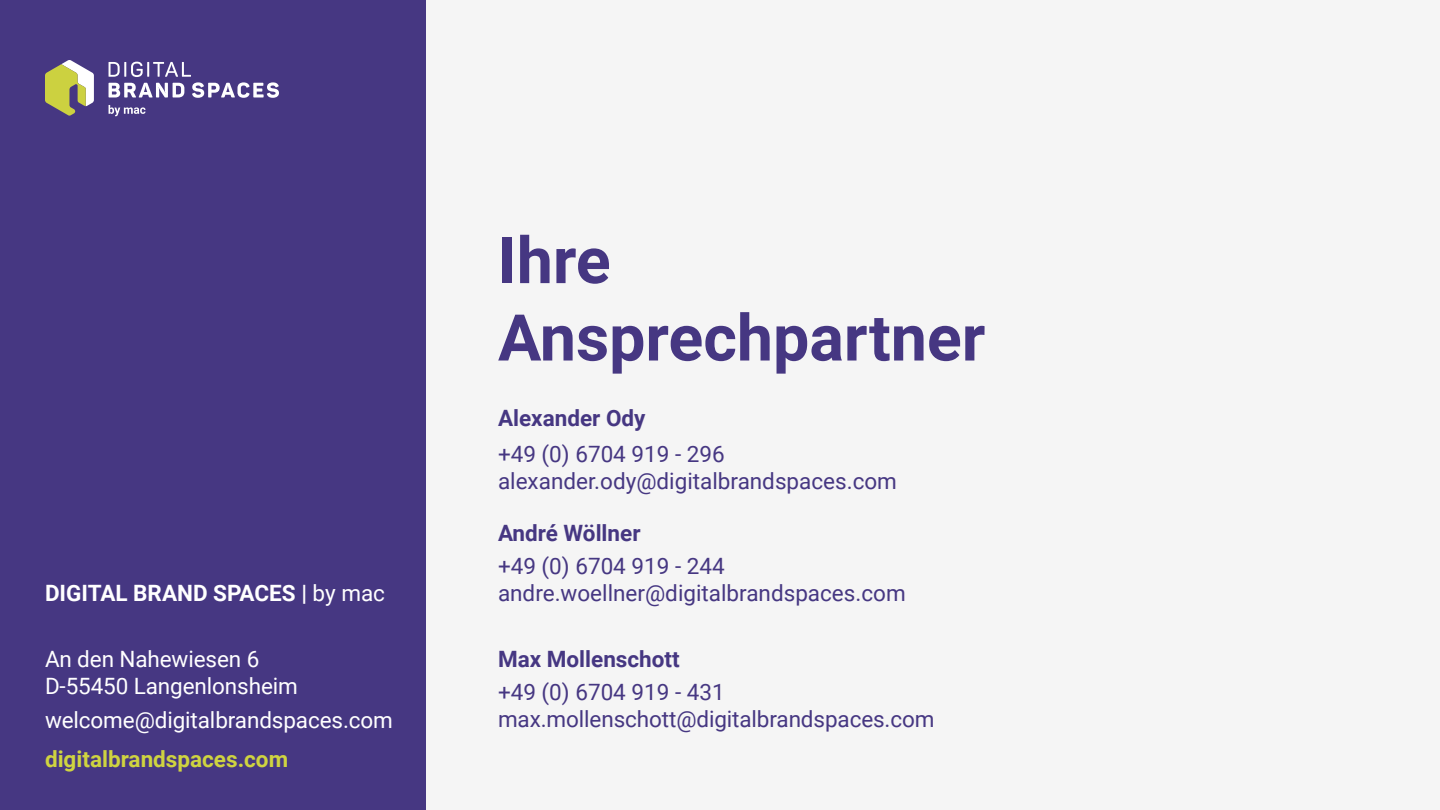
<style>
.page{position:relative;width:1440px;height:810px;background:#f5f5f5}
.page>*{position:absolute;margin:0;border:0;box-sizing:border-box;transform-origin:0 0}
.Headline__groß{font:700 64.5px/77.4px "Roboto";color:#463782}
.textt{font:22.5px/27px "Roboto";color:#463782}
.textt-2{font:22.5px/27px "Roboto";letter-spacing:-.005em;color:#fff}
.textt-3{font:700 22.5px "Roboto";color:#463782}
.textt-4{font:700 22.5px "Roboto";color:#fff}
.textt-5{font:700 22.5px "Roboto";color:#cfd440}
.s1{font-weight:400}
</style>
<div class="page">
<div style="left:0;top:0;width:426px;height:810px;background:#463782"></div>
<svg style="left:109px;top:62px;width:170px;height:36px"></svg>
<svg style="left:45px;top:60px;width:49px;height:56px"></svg>
<svg style="left:109px;top:105px;width:37px;height:11px"></svg>
<p class="textt-4" style="left:45px;top:577px;width:342px">DIGITAL BRAND SPACES | <span class="s1">by mac</span></p>
<p class="textt-2" style="left:45px;top:645px;width:254px">An den Nahewiesen 6<br>D-55450 Langenlonsheim</p>
<p class="textt-2" style="left:45px;top:705px;width:349px">welcome@digitalbrandspaces.com</p>
<p class="textt-5" style="left:45px;top:743px;width:245px">digitalbrandspaces.com</p>
<p class="Headline__groß" style="left:498px;top:219px;width:489px">Ihre<br>Ansprechpartner</p>
<p class="textt-3" style="left:498px;top:403px;width:149px">Alexander Ody</p>
<p class="textt" style="left:498px;top:440px;width:401px">+49 (0) 6704 919 - 296 alexander.ody@digitalbrandspaces.com</p>
<p class="textt-3" style="left:498px;top:517px;width:144px">André Wöllner</p>
<p class="textt" style="left:498px;top:552px;width:409px">+49 (0) 6704 919 - 244 andre.woellner@digitalbrandspaces.com</p>
<p class="textt-3" style="left:498px;top:643px;width:183px">Max Mollenschott</p>
<p class="textt" style="left:498px;top:678px;width:438px">+49 (0) 6704 919 - 431 max.mollenschott@digitalbrandspaces.com</p>
</div>
